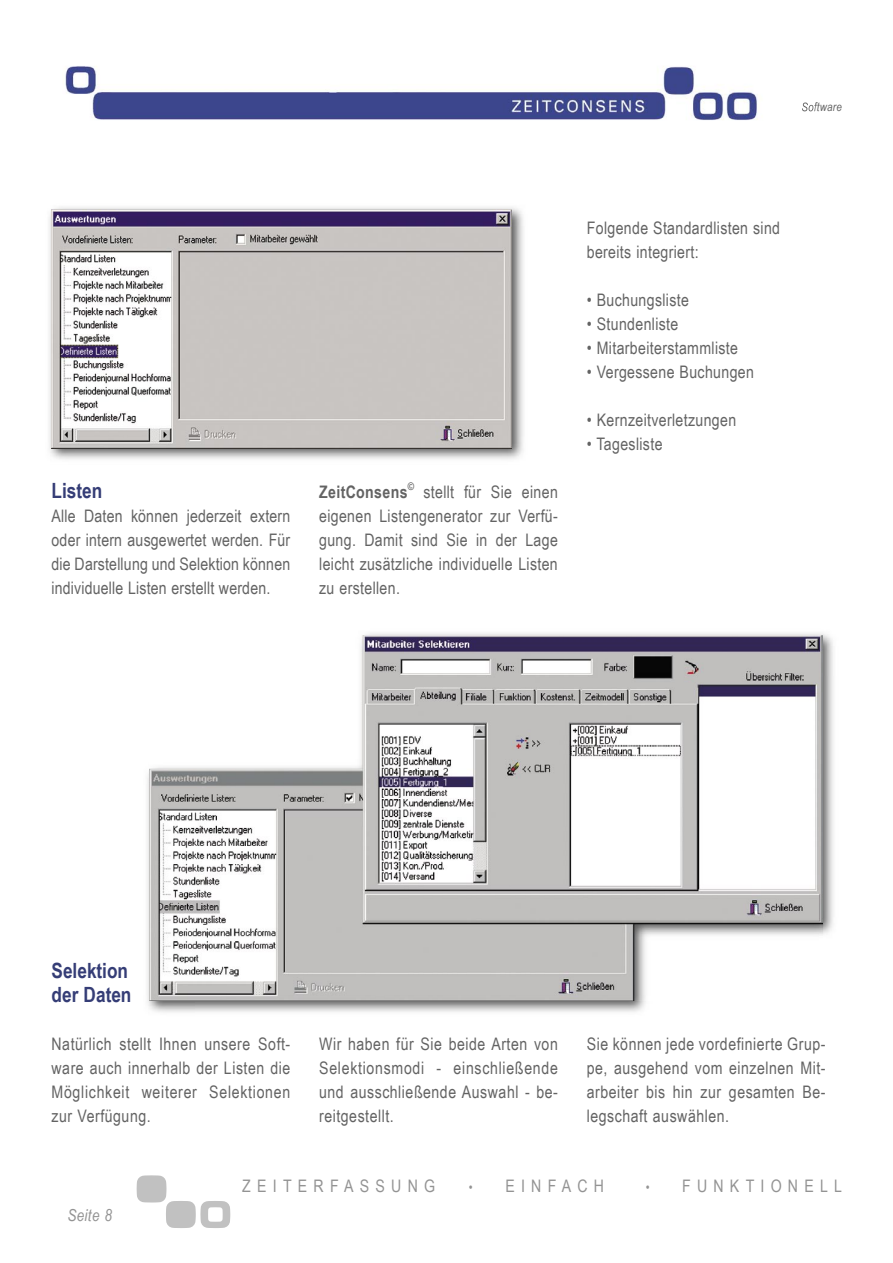
<style>
.page{position:relative;width:893px;height:1263px;background:#fff}
.page>*{position:absolute;margin:0;border:0;box-sizing:border-box;transform-origin:0 0}
.t1{font:700 21px/24px "Arial Narrow";color:#353d76}
.t2{font:17.25px/24px "Arial Narrow";letter-spacing:.02em;color:#636363;text-align:justify}
.t3{font:17.25px "Arial Narrow";letter-spacing:.36em;color:#939393}
.t4{font:italic 16.5px "Arial Narrow";letter-spacing:.02em;color:#939393}
.t5{font:italic 12px "Arial Narrow";letter-spacing:.02em;color:#636363}
.s1{font-weight:700}
.s2{font-size:13.5px}
</style>
<div class="page">
<img style="left:65px;top:66px;width:747px;height:54px">
<svg style="left:802px;top:102px;width:12px;height:9px"></svg>
<svg style="left:137px;top:1175px;width:93px;height:53px"></svg>
<img style="left:366px;top:633px;width:468px;height:44px">
<img style="left:147px;top:768px;width:49px;height:244px">
<img style="left:822px;top:677px;width:12px;height:258px">
<img style="left:150px;top:635px;width:672px;height:366px">
<img style="left:49px;top:207px;width:475px;height:253px">
<img style="left:52px;top:210px;width:460px;height:239px">
<p class="t5" style="left:801px;top:99px;width:42px">Software</p>
<p class="t1" style="left:52px;top:477px;width:52px">Listen</p>
<p class="t2" style="left:52px;top:503px;width:240px">Alle Daten können jederzeit extern oder intern ausgewertet werden. Für die Darstellung und Selektion können individuelle Listen erstellt werden.</p>
<p class="t2" style="left:319px;top:479px;width:240px"><span class="s1">ZeitConsens</span><sup>©</sup> stellt für Sie einen eigenen Listengenerator zur Verfü&shy;gung. Damit sind Sie in der Lage leicht zusätzliche individuelle Listen zu erstellen.</p>
<p class="t2" style="left:587px;top:215px;width:195px">Folgende Standardlisten sind bereits integriert:</p>
<p class="t2" style="left:587px;top:287px;width:104px">• Buchungsliste</p>
<p class="t2" style="left:587px;top:311px;width:93px">• Stundenliste</p>
<p class="t2" style="left:587px;top:335px;width:153px">• Mitarbeiterstammliste</p>
<p class="t2" style="left:587px;top:359px;width:169px">• Vergessene Buchungen</p>
<p class="t2" style="left:587px;top:407px;width:151px">• Kernzeitverletzungen</p>
<p class="t2" style="left:587px;top:431px;width:77px">• Tagesliste</p>
<p class="t1" style="left:52px;top:957px;width:81px">Selektion der Daten</p>
<p class="t2" style="left:52px;top:1031px;width:240px">Natürlich stellt Ihnen unsere Soft&shy;ware auch innerhalb der Listen die Möglichkeit weiterer Selektionen zur Verfügung.</p>
<p class="t2" style="left:319px;top:1031px;width:240px">Wir haben für Sie beide Arten von Selektionsmodi - einschließende und ausschließende Auswahl - be&shy;reitgestellt.</p>
<p class="t2" style="left:587px;top:1031px;width:240px">Sie können jede vordefinierte Grup&shy;pe, ausgehend vom einzelnen Mit&shy;arbeiter bis hin zur gesamten Be&shy;legschaft auswählen.</p>
<p class="t4" style="left:67px;top:1204px;width:46px">Seite 8</p>
<p class="t3" style="left:242px;top:1173px;width:194px">ZEITERFASSUNG</p>
<p class="t3" style="left:469px;top:1173px;width:137px"><span class="s2">•</span> EINFACH</p>
<p class="t3" style="left:646px;top:1173px;width:198px"><span class="s2">•</span> FUNKTIONELL</p>
</div>
